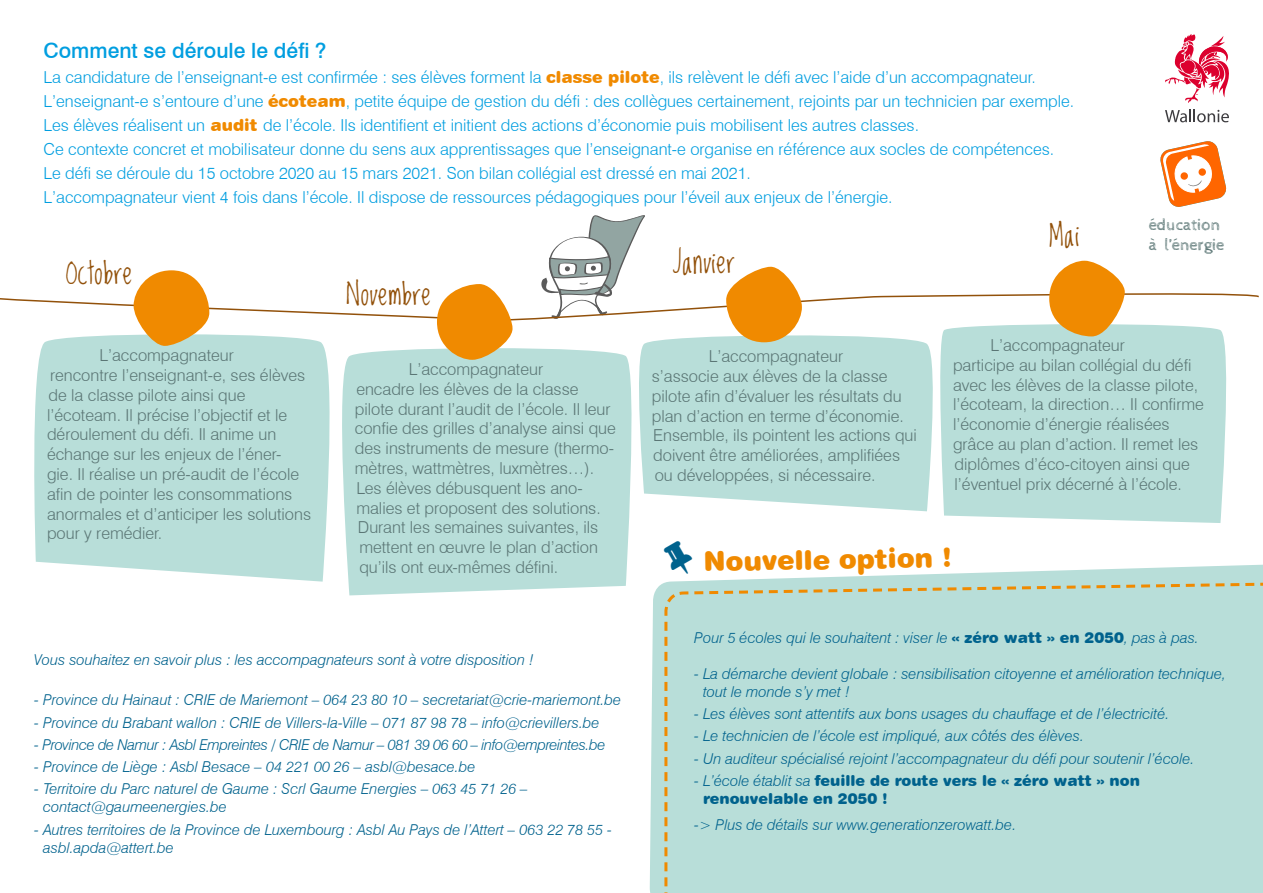
<style>
.page{position:relative;width:1263px;height:893px;background:#fff}
.page>*{position:absolute;margin:0;border:0;box-sizing:border-box;transform-origin:0 0}
.t1{font:30px "Lovedbythe King";letter-spacing:.02em;color:#92510a}
.t2{font:27px "Swiss 721 BT Black Rounded";color:#f08a00}
.t3{font:500 21px "Swiss 721 BT";color:#009ee0}
.t4{font:300 16.5px/19.8px "Swiss 721 BT";color:#5b7675}
.t5{font:300 16.5px/24px "Swiss 721 BT";color:#009ee0}
.t6{font:16.5px/19.8px "Cabin Sketch";color:#5b7675}
.t7{font:italic 300 15px/18px "Swiss 721 BT";color:#00628d}
.t8{font:italic 300 15px "Swiss 721 BT";letter-spacing:-.025em;color:#00628d}
.t9{font:15px/18px "Swiss 721 BT Black Rounded";color:#00628d}
.s1{font-family:"Swiss 721 BT Black Rounded";font-weight:400;color:#f08a00}
.s2{font-family:"Swiss 721 BT Black Rounded";font-weight:400;font-style:normal}
.s3{font-family:"Swiss 721 BT";font-weight:300;font-style:italic}
</style>
<div class="page">
<svg style="left:1165px;top:34px;width:64px;height:69px"></svg>
<svg style="left:1165px;top:109px;width:64px;height:13px"></svg>
<svg style="left:649px;top:564px;width:614px;height:329px;fill:#b8ded9"></svg>
<div style="left:663px;top:581px;width:600px;height:312px;background:#b8ded9"></div>
<svg style="left:34px;top:360px;width:296px;height:222px;background:#bce0db"></svg>
<div style="left:342px;top:360px;width:290px;height:235px;background:#b8ded9"></div>
<svg style="left:639px;top:360px;width:294px;height:151px;background:#bce0db"></svg>
<div style="left:940px;top:360px;width:287px;height:163px;background:#b8ded9"></div>
<svg style="left:0;top:215px;width:1259px;height:145px"></svg>
<svg style="left:1160px;top:141px;width:67px;height:66px"></svg>
<svg style="left:661px;top:564px;width:599px;height:42px"></svg>
<p class="t3" style="left:44px;top:38px;width:284px">Comment se déroule le défi ?</p>
<p class="t5" style="left:44px;top:65px;width:1032px">La candidature de l’enseignant-e est confirmée : ses élèves forment la <span class="s1">classe pilote</span>, ils relèvent le défi avec l’aide d’un accompagnateur.<br>L’enseignant-e s’entoure d’une <span class="s1">écoteam</span>, petite équipe de gestion du défi : des collègues certainement, rejoints par un technicien par exemple.<br>Les élèves réalisent un <span class="s1">audit</span> de l’école. Ils identifient et initient des actions d’économie puis mobilisent les autres classes.<br>Ce contexte concret et mobilisateur donne du sens aux apprentissages que l’enseignant-e organise en référence aux socles de compétences.<br>Le défi se déroule du 15 octobre 2020 au 15 mars 2021. Son bilan collégial est dressé en mai 2021.<br>L’accompagnateur vient 4 fois dans l’école. Il dispose de ressources pédagogiques pour l’éveil aux enjeux de l’énergie.</p>
<h1 class="t1" style="left:66px;top:253px;width:68px">Octobre</h1>
<h1 class="t1" style="left:346px;top:274px;width:86px">Novembre</h1>
<h1 class="t1" style="left:673px;top:241px;width:63px">Janvier</h1>
<h1 class="t1" style="left:1049px;top:215px;width:32px">Mai</h1>
<p class="t6" style="left:1149px;top:215px;width:77px">éducation à l’énergie</p>
<p class="t4" style="left:47px;top:345px;width:266px;text-indent:53px">L’accompagnateur<br>rencontre l’enseignant-e, ses élèves de la classe pilote ainsi que l’écoteam. Il précise l’objectif et le déroulement du défi. Il anime un échange sur les enjeux de l’éner&shy;gie. Il réalise un pré-audit de l’école afin de pointer les consommations anormales et d’anticiper les solutions pour y remédier.</p>
<p class="t4" style="left:355px;top:359px;width:263px;text-indent:54px">L’accompagnateur<br>encadre les élèves de la classe pilote durant l’audit de l’école. Il leur confie des grilles d’analyse ainsi que des instruments de mesure (thermo&shy;mètres, wattmètres, luxmètres…).<br>Les élèves débusquent les ano&shy;malies et proposent des solutions.<br>Durant les semaines suivantes, ils mettent en œuvre le plan d’action qu’ils ont eux-mêmes défini.</p>
<p class="t7" style="left:34px;top:651px;width:501px">Vous souhaitez en savoir plus : les accompagnateurs sont à votre disposition !</p>
<p class="t7" style="left:34px;top:691px;width:588px">- Province du Hainaut : CRIE de Mariemont – 064 23 80 10 – secretariat@crie-mariemont.be</p>
<p class="t7" style="left:34px;top:713px;width:567px">- Province du Brabant wallon : CRIE de Villers-la-Ville – 071 87 98 78 – info@crievillers.be</p>
<p class="t8" style="left:34px;top:735px;width:573px">- Province de Namur : Asbl Empreintes / CRIE de Namur – 081 39 06 60 – info@empreintes.be</p>
<p class="t7" style="left:34px;top:758px;width:443px">- Province de Liège : Asbl Besace – 04 221 00 26 – asbl@besace.be</p>
<p class="t7" style="left:43px;top:780px;width:486px;text-indent:-9px">- Territoire du Parc naturel de Gaume : Scrl Gaume Energies – 063 45 71 26 – contact@gaumeenergies.be</p>
<p class="t7" style="left:43px;top:820px;width:570px;text-indent:-9px">- Autres territoires de la Province de Luxembourg : Asbl Au Pays de l’Attert – 063 22 78 55 - asbl.apda@attert.be</p>
<p class="t4" style="left:652px;top:346px;width:267px;text-indent:57px">L’accompagnateur<br>s’associe aux élèves de la classe pilote afin d’évaluer les résultats du plan d’action en terme d’économie.<br>Ensemble, ils pointent les actions qui doivent être améliorées, amplifiées ou développées, si nécessaire.</p>
<p class="t4" style="left:953px;top:335px;width:252px;text-indent:38px">L’accompagnateur<br>participe au bilan collégial du défi avec les élèves de la classe pilote, l’écoteam, la direction… Il confirme l’économie d’énergie réalisées grâce au plan d’action. Il remet les diplômes d’éco-citoyen ainsi que l’éventuel prix décerné à l’école.</p>
<h2 class="t2" style="left:703px;top:545px;width:250px;rotate:-1deg">Nouvelle option !</h2>
<p class="t7" style="left:694px;top:628px;width:506px">Pour 5 écoles qui le souhaitent : viser le <span class="s2">« zéro watt » en 2050</span>, pas à pas.</p>
<p class="t7" style="left:703px;top:664px;width:524px;text-indent:-9px">- La démarche devient globale : sensibilisation citoyenne et amélioration technique, tout le monde s’y met !</p>
<p class="t7" style="left:694px;top:705px;width:477px">- Les élèves sont attentifs aux bons usages du chauffage et de l’électricité.</p>
<p class="t7" style="left:694px;top:727px;width:391px">- Le technicien de l’école est impliqué, aux côtés des élèves.</p>
<p class="t7" style="left:694px;top:749px;width:502px">- Un auditeur spécialisé rejoint l’accompagnateur du défi pour soutenir l’école.</p>
<p class="t9" style="left:703px;top:771px;width:438px;text-indent:-9px"><span class="s3">- L’école établit sa</span> feuille de route vers le « zéro watt » non renouvelable en 2050 !</p>
<p class="t7" style="left:694px;top:816px;width:324px">-&gt; Plus de détails sur www.generationzerowatt.be.</p>
</div>
